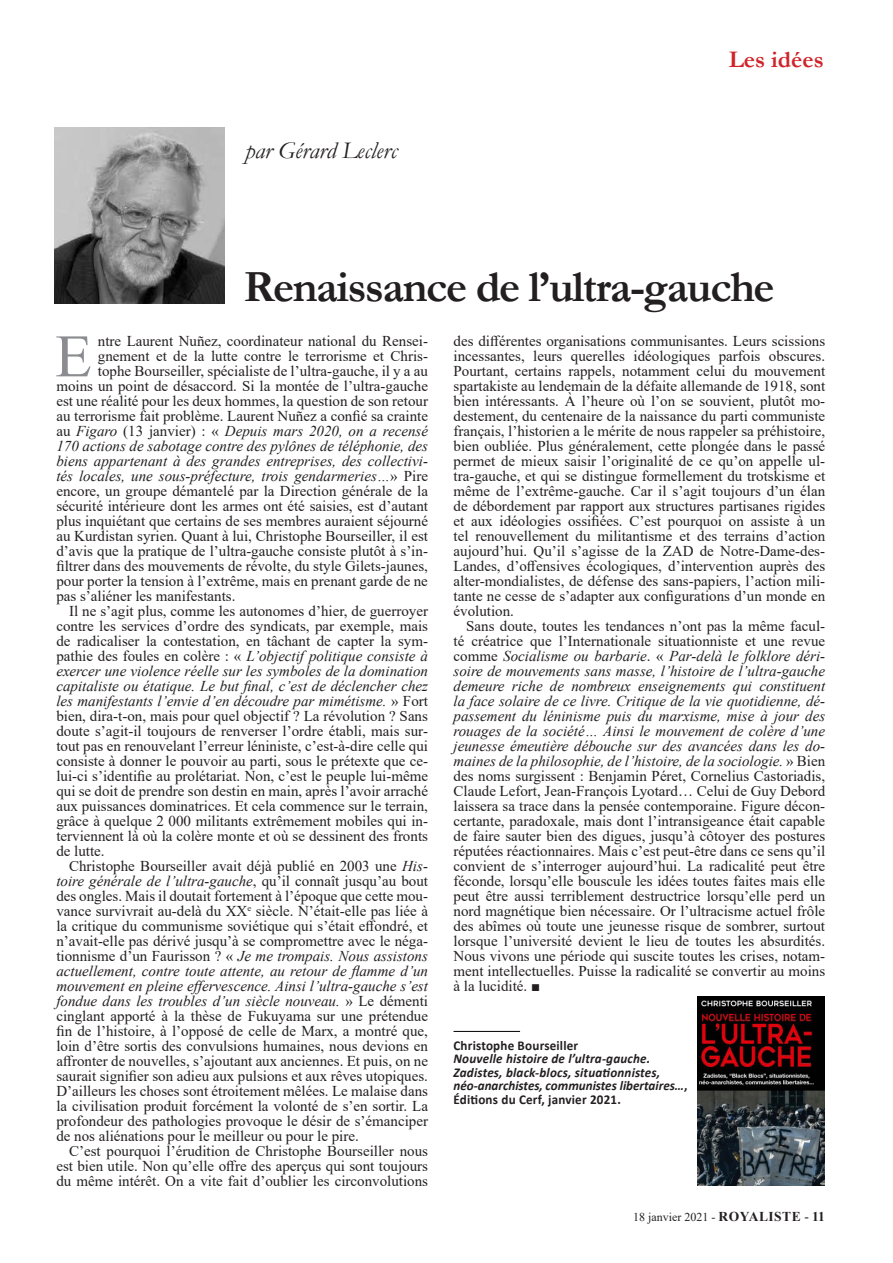
<style>
.page{position:relative;width:893px;height:1263px;background:#fff}
.page>*{position:absolute;margin:0;border:0;box-sizing:border-box;transform-origin:0 0}
.t1{font:60.3px "Times New Roman";color:#8a8c8f}
.t2{font:700 45px "Garamond";letter-spacing:-.03em;color:#231f20}
.t3{font:italic 24px "Garamond";color:#231f20}
.t4{font:700 24px "Garamond";color:#d1232a}
.t5{font:15px/15px "Times New Roman";color:#231f20;text-align:justify}
.t6{font:italic 15px "Times New Roman";color:#231f20}
.t7{font:italic 700 13.5px "Calibri";letter-spacing:.015em;color:#231f20}
.t8{font:700 13.5px "Calibri";letter-spacing:.015em;color:#231f20}
.t9{font:12px "Times New Roman";color:#231f20}
.s1{font-style:normal}
.s2{font-style:italic}
.s3{font-weight:700;font-size:13.5px}
.s4{font-size:13.5px}
</style>
<div class="page">
<img style="left:54px;top:128px;width:170px;height:176px">
<hr style="left:453px;top:1031px;width:67px;height:1px;background:#000">
<img style="left:697px;top:996px;width:128px;height:189px">
<p class="t3" style="left:245px;top:134px;width:153px">par Gérard Leclerc</p>
<p class="t4" style="left:729px;top:43px;width:97px">Les idées</p>
<p class="t2" style="left:243px;top:256px;width:533px">Renaissance de l’ultra-gauche</p>
<p class="t1" style="left:55px;top:314px;width:38px">E</p>
<p class="t5" style="left:98px;top:333px;width:331px">ntre Laurent Nuñez, coordinateur national du Rensei-</p>
<p class="t5" style="left:98px;top:348px;width:331px">gnement et de la lutte contre le terrorisme et Chris-</p>
<p class="t5" style="left:98px;top:363px;width:331px">tophe Bourseiller, spécialiste de l’ultra-gauche, il y a au</p>
<p class="t5" style="left:56px;top:378px;width:373px">moins un point de désaccord. Si la montée de l’ultra-gauche</p>
<p class="t5" style="left:56px;top:393px;width:373px">est une réalité pour les deux hommes, la question de son retour</p>
<p class="t5" style="left:56px;top:408px;width:373px">au terrorisme fait problème. Laurent Nuñez a confié sa crainte</p>
<p class="t6" style="left:56px;top:421px;width:373px"><span class="s1">au</span> Figaro <span class="s1">(13 janvier) : «</span> Depuis mars 2020, on a recensé</p>
<p class="t6" style="left:56px;top:436px;width:373px">170 actions de sabotage contre des pylônes de téléphonie, des</p>
<p class="t6" style="left:56px;top:451px;width:373px">biens appartenant à des grandes entreprises, des collectivi-</p>
<p class="t6" style="left:56px;top:466px;width:373px">tés locales, une sous-préfecture, trois gendarmeries…<span class="s1">» Pire</span></p>
<p class="t5" style="left:56px;top:483px;width:373px">encore, un groupe démantelé par la Direction générale de la</p>
<p class="t5" style="left:56px;top:498px;width:373px">sécurité intérieure dont les armes ont été saisies, est d’autant</p>
<p class="t5" style="left:56px;top:513px;width:373px">plus inquiétant que certains de ses membres auraient séjourné</p>
<p class="t5" style="left:56px;top:528px;width:373px">au Kurdistan syrien. Quant à lui, Christophe Bourseiller, il est</p>
<p class="t5" style="left:56px;top:543px;width:373px">d’avis que la pratique de l’ultra-gauche consiste plutôt à s’in-</p>
<p class="t5" style="left:56px;top:558px;width:373px">filtrer dans des mouvements de révolte, du style Gilets-jaunes,</p>
<p class="t5" style="left:56px;top:573px;width:373px">pour porter la tension à l’extrême, mais en prenant garde de ne</p>
<p class="t5" style="left:56px;top:588px;width:181px">pas s’aliéner les manifestants.</p>
<p class="t5" style="left:56px;top:603px;width:373px;text-indent:13px">Il ne s’agit plus, comme les autonomes d’hier, de guerroyer contre les services d’ordre des syndicats, par exemple, mais de radicaliser la contestation, en tâchant de capter la sym&shy;pathie des foules en colère : « <span class="s2">L’objectif politique consiste à exercer une violence réelle sur les symboles de la domination capitaliste ou étatique. Le but final, c’est de déclencher chez les manifestants l’envie d’en découdre par mimétisme.</span> » Fort bien, dira-t-on, mais pour quel objectif ? La révolution ? Sans doute s’agit-il toujours de renverser l’ordre établi, mais sur&shy;tout pas en renouvelant l’erreur léniniste, c’est-à-dire celle qui consiste à donner le pouvoir au parti, sous le prétexte que ce&shy;lui-ci s’identifie au prolétariat. Non, c’est le peuple lui-même qui se doit de prendre son destin en main, après l’avoir arraché aux puissances dominatrices. Et cela commence sur le terrain, grâce à quelque 2 000 militants extrêmement mobiles qui in&shy;terviennent là où la colère monte et où se dessinent des fronts de lutte.</p>
<p class="t5" style="left:56px;top:858px;width:373px;text-indent:13px">Christophe Bourseiller avait déjà publié en 2003 une <span class="s2">His&shy;toire générale de l’ultra-gauche</span>, qu’il connaît jusqu’au bout des ongles. Mais il doutait fortement à l’époque que cette mou&shy;vance survivrait au-delà du XX<sup>e</sup> siècle. N’était-elle pas liée à la critique du communisme soviétique qui s’était effondré, et n’avait-elle pas dérivé jusqu’à se compromettre avec le néga&shy;tionnisme d’un Faurisson ? « <span class="s2">Je me trompais. Nous assistons actuellement, contre toute attente, au retour de flamme d’un mouvement en pleine effervescence. Ainsi l’ultra-gauche s’est fondue dans les troubles d’un siècle nouveau.</span> » Le démenti cinglant apporté à la thèse de Fukuyama sur une prétendue fin de l’histoire, à l’opposé de celle de Marx, a montré que, loin d’être sortis des convulsions humaines, nous devions en affronter de nouvelles, s’ajoutant aux anciennes. Et puis, on ne saurait signifier son adieu aux pulsions et aux rêves utopiques.<br>D’ailleurs les choses sont étroitement mêlées. Le malaise dans la civilisation produit forcément la volonté de s’en sortir. La profondeur des pathologies provoque le désir de s’émanciper de nos aliénations pour le meilleur ou pour le pire.</p>
<p class="t5" style="left:56px;top:1143px;width:373px;text-indent:13px">C’est pourquoi l’érudition de Christophe Bourseiller nous est bien utile. Non qu’elle offre des aperçus qui sont toujours du même intérêt. On a vite fait d’oublier les circonvolutions</p>
<p class="t5" style="left:453px;top:333px;width:373px">des différentes organisations communisantes. Leurs scissions incessantes, leurs querelles idéologiques parfois obscures.<br>Pourtant, certains rappels, notamment celui du mouvement spartakiste au lendemain de la défaite allemande de 1918, sont bien intéressants. À l’heure où l’on se souvient, plutôt mo&shy;destement, du centenaire de la naissance du parti communiste français, l’historien a le mérite de nous rappeler sa préhistoire, bien oubliée. Plus généralement, cette plongée dans le passé permet de mieux saisir l’originalité de ce qu’on appelle ul&shy;tra-gauche, et qui se distingue formellement du trotskisme et même de l’extrême-gauche. Car il s’agit toujours d’un élan de débordement par rapport aux structures partisanes rigides et aux idéologies ossifiées. C’est pourquoi on assiste à un tel renouvellement du militantisme et des terrains d’action aujourd’hui. Qu’il s’agisse de la ZAD de Notre-Dame-des-Landes, d’offensives écologiques, d’intervention auprès des alter-mondialistes, de défense des sans-papiers, l’action mili&shy;tante ne cesse de s’adapter aux configurations d’un monde en évolution.</p>
<p class="t5" style="left:453px;top:618px;width:373px;text-indent:13px">Sans doute, toutes les tendances n’ont pas la même facul&shy;té créatrice que l’Internationale situationniste et une revue comme <span class="s2">Socialisme ou barbarie</span>. « <span class="s2">Par-delà le folklore déri&shy;soire de mouvements sans masse, l’histoire de l’ultra-gauche demeure riche de nombreux enseignements qui constituent la face solaire de ce livre. Critique de la vie quotidienne, dé&shy;passement du léninisme puis du marxisme, mise à jour des rouages de la société… Ainsi le mouvement de colère d’une jeunesse émeutière débouche sur des avancées dans les do&shy;maines de la philosophie, de l’histoire, de la sociologie.</span> » Bien des noms surgissent : Benjamin Péret, Cornelius Castoriadis, Claude Lefort, Jean-François Lyotard… Celui de Guy Debord laissera sa trace dans la pensée contemporaine. Figure décon&shy;certante, paradoxale, mais dont l’intransigeance était capable de faire sauter bien des digues, jusqu’à côtoyer des postures réputées réactionnaires. Mais c’est peut-être dans ce sens qu’il convient de s’interroger aujourd’hui. La radicalité peut être féconde, lorsqu’elle bouscule les idées toutes faites mais elle peut être aussi terriblement destructrice lorsqu’elle perd un nord magnétique bien nécessaire. Or l’ultracisme actuel frôle des abîmes où toute une jeunesse risque de sombrer, surtout lorsque l’université devient le lieu de toutes les absurdités.<br>Nous vivons une période qui suscite toutes les crises, notam&shy;ment intellectuelles. Puisse la radicalité se convertir au moins à la lucidité. ■</p>
<p class="t8" style="left:453px;top:1036px;width:126px">Christophe Bourseiller</p>
<p class="t7" style="left:453px;top:1049px;width:198px">Nouvelle histoire de l’ultra-gauche.</p>
<p class="t7" style="left:453px;top:1063px;width:208px">Zadistes, black-blocs, situationnistes,</p>
<p class="t7" style="left:453px;top:1076px;width:236px">néo-anarchistes, communistes libertaires…<span class="s1">,</span></p>
<p class="t8" style="left:453px;top:1090px;width:169px">Éditions du Cerf, janvier 2021.</p>
<p class="t9" style="left:633px;top:1209px;width:193px">18 janvier 2021 - <span class="s3">ROYALISTE</span> <span class="s4">-</span> <span class="s3">11</span></p>
</div>
